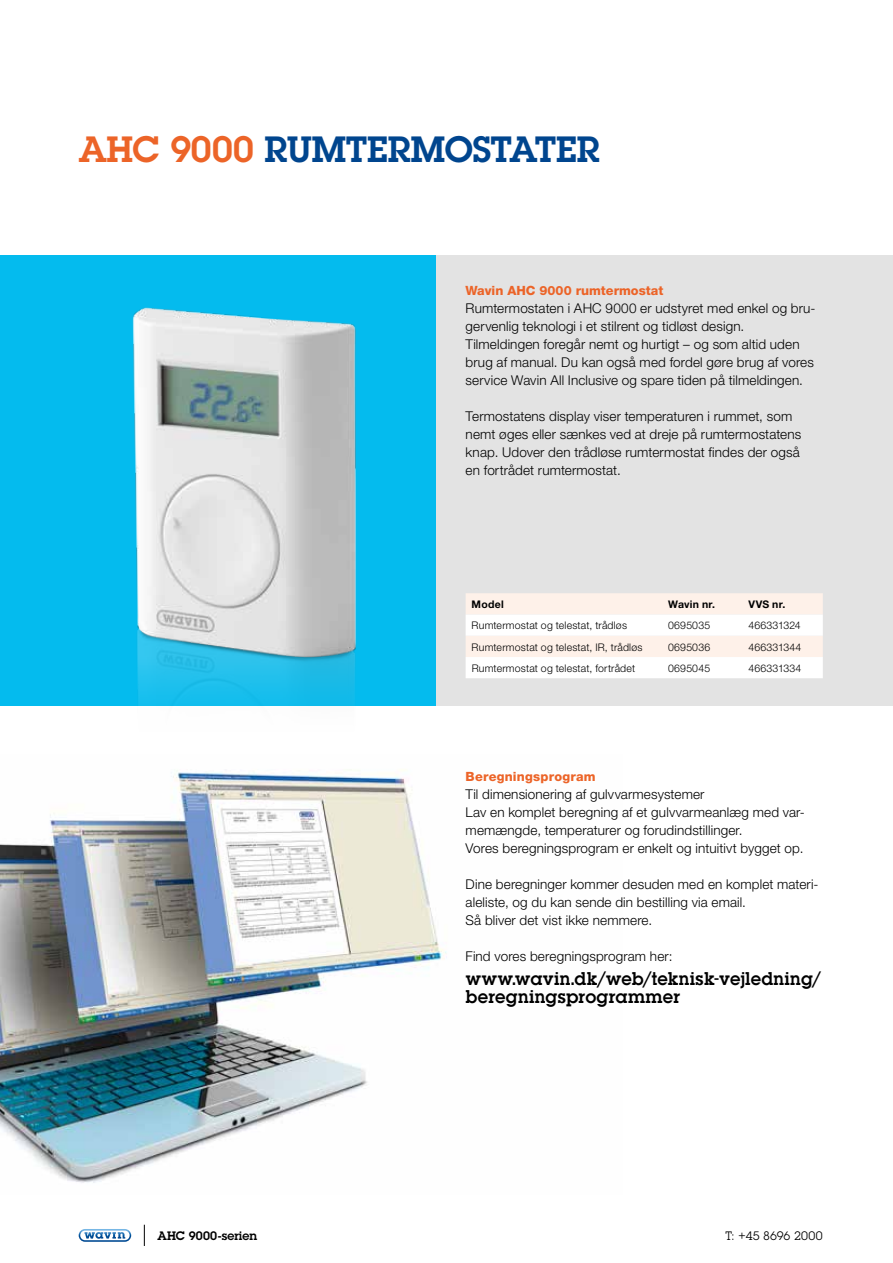
<style>
.page{position:relative;width:893px;height:1263px;background:#fff}
.page>*{position:absolute;margin:0;border:0;box-sizing:border-box;transform-origin:0 0}
.t1{font:600 35.7px "Lubalin Graph Std";letter-spacing:-.005em;color:#00458e}
.t2{font:16.5px/18px "Lubalin Demi";letter-spacing:.005em;color:#000}
.t3{font:300 13.5px/18px "Helvetica Neue";letter-spacing:.01em;color:#000}
.t4{font:800 12.75px "Helvetica Neue";color:#ec6428}
.t5{font:800 12.75px "Helvetica Neue";letter-spacing:.02em;color:#ec6428}
.t6{font:600 12px "Lubalin Graph Std";letter-spacing:.005em;color:#000}
.t7{font:12px "Lubalin Graph Std";letter-spacing:.005em;color:#000}
.t8{font:300 10.5px "Helvetica Neue";letter-spacing:.015em;color:#000}
.t9{font:700 10.5px "Helvetica Neue LT Std";letter-spacing:.025em;color:#000}
.s1{color:#ec6428}
</style>
<div class="page">
<img style="left:0;top:770px;width:447px;height:413px">
<div style="left:0;top:255px;width:893px;height:451px;background:#e3e3e3"></div>
<div style="left:0;top:255px;width:436px;height:451px;background:#04bbee"></div>
<img style="left:132px;top:307px;width:224px;height:399px">
<svg style="left:79px;top:1229px;width:52px;height:13px"></svg>
<svg style="left:144px;top:1225px;width:1px;height:21px"></svg>
<svg style="left:466px;top:593px;width:357px;height:85px;background:#fef7f3"></svg>
<h1 class="t1" style="left:79px;top:125px;width:523px"><span class="s1">AHC 9000</span> RUMTERMOSTATER</h1>
<p class="t4" style="left:466px;top:282px;width:199px">Wavin AHC 9000 rumtermostat</p>
<p class="t3" style="left:466px;top:298px;width:351px">Rumtermostaten i AHC 9000 er udstyret med enkel og bru&shy;gervenlig teknologi i et stilrent og tidløst design.<br>Tilmeldingen foregår nemt og hurtigt – og som altid uden brug af manual. Du kan også med fordel gøre brug af vores service Wavin All Inclusive og spare tiden på tilmeldingen.</p>
<p class="t3" style="left:466px;top:406px;width:337px">Termostatens display viser temperaturen i rummet, som nemt øges eller sænkes ved at dreje på rumtermostatens knap. Udover den trådløse rumtermostat findes der også en fortrådet rumtermostat.</p>
<p class="t9" style="left:472px;top:597px;width:34px">Model</p>
<p class="t9" style="left:668px;top:597px;width:49px">Wavin nr.</p>
<p class="t9" style="left:748px;top:597px;width:38px">VVS nr.</p>
<p class="t8" style="left:472px;top:619px;width:157px">Rumtermostat og telestat, trådløs</p>
<p class="t8" style="left:668px;top:619px;width:44px">0695035</p>
<p class="t8" style="left:748px;top:619px;width:54px">466331324</p>
<p class="t8" style="left:472px;top:640px;width:172px">Rumtermostat og telestat, IR, trådløs</p>
<p class="t8" style="left:668px;top:640px;width:44px">0695036</p>
<p class="t8" style="left:748px;top:640px;width:54px">466331344</p>
<p class="t8" style="left:472px;top:662px;width:165px">Rumtermostat og telestat, fortrådet</p>
<p class="t8" style="left:668px;top:662px;width:44px">0695045</p>
<p class="t8" style="left:748px;top:662px;width:54px">466331334</p>
<p class="t5" style="left:466px;top:768px;width:132px">Beregningsprogram</p>
<p class="t3" style="left:466px;top:784px;width:341px">Til dimensionering af gulvvarmesystemer<br>Lav en komplet beregning af et gulvvarmeanlæg med var&shy;memængde, temperaturer og forudindstillinger.<br>Vores beregningsprogram er enkelt og intuitivt bygget op.</p>
<p class="t3" style="left:466px;top:874px;width:354px">Dine beregninger kommer desuden med en komplet materi&shy;aleliste, og du kan sende din bestilling via email.<br>Så bliver det vist ikke nemmere.</p>
<p class="t3" style="left:466px;top:946px;width:208px">Find vores beregningsprogram her:</p>
<p class="t2" style="left:466px;top:969px;width:358px">www.wavin.dk/web/teknisk-vejledning/ beregningsprogrammer</p>
<p class="t6" style="left:157px;top:1227px;width:101px">AHC 9000-serien</p>
<p class="t7" style="left:725px;top:1228px;width:99px">T: +45 8696 2000</p>
</div>
